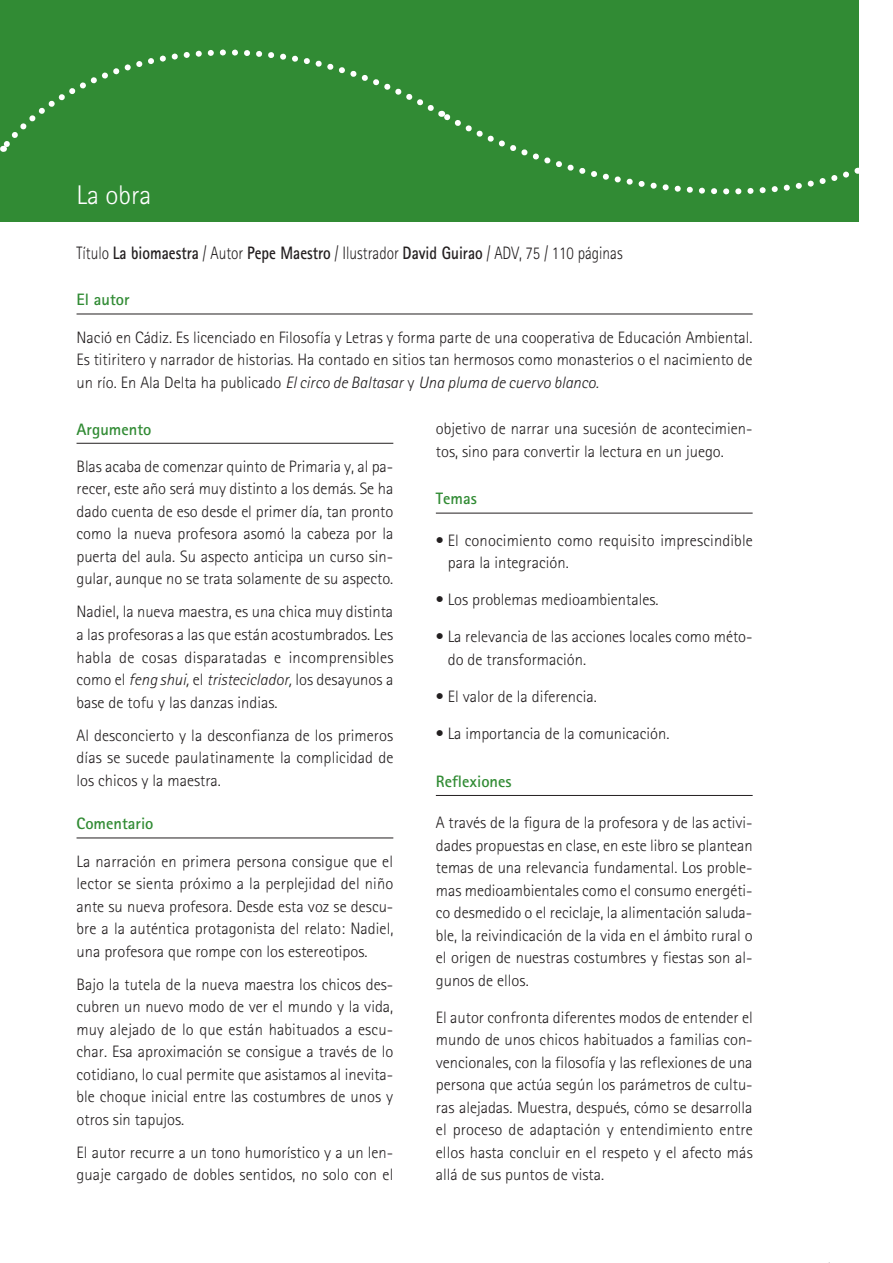
<style>
.page{position:relative;width:893px;height:1263px;background:#fff}
.page>*{position:absolute;margin:0;border:0;box-sizing:border-box;transform-origin:0 0}
.t1{font:300 27px "Rotis Sans Serif";color:#fff}
.t2{font:300 18px "Rotis Sans Serif";color:#231f20;scale:.85 1}
.t3{font:300 16.5px/22.5px "Rotis Sans Serif";color:#231f20;text-align:justify}
.t4{font:700 16.5px "Rotis Sans Serif";color:#318b34}
.s1{font-weight:700}
.s2{font-style:italic}
</style>
<div class="page">
<div style="left:0;top:0;width:859px;height:221px;background:#318b34"></div>
<svg style="left:439px;top:110px;width:410px;height:85px"></svg>
<svg style="left:0;top:49px;width:439px;height:103px"></svg>
<hr style="left:77px;top:314px;width:676px;height:1px;background:#231f20">
<hr style="left:77px;top:443px;width:316px;height:1px;background:#231f20">
<hr style="left:77px;top:838px;width:316px;height:1px;background:#231f20">
<hr style="left:436px;top:513px;width:317px;height:1px;background:#231f20">
<hr style="left:436px;top:795px;width:317px;height:1px;background:#231f20">
<h1 class="t1" style="left:77px;top:180px;width:76px">La obra</h1>
<p class="t2" style="left:77px;top:243px;width:644px">Título <span class="s1">La biomaestra</span> / Autor <span class="s1">Pepe Maestro</span> / Ilustrador <span class="s1">David Guirao</span> / ADV, 75 / 110 páginas</p>
<p class="t4" style="left:77px;top:289px;width:55px">El autor</p>
<p class="t3" style="left:77px;top:326px;width:678px">Nació en Cádiz. Es licenciado en Filosofía y Letras y forma parte de una cooperativa de Educación Ambiental.<br>Es titiritero y narrador de historias. Ha contado en sitios tan hermosos como monasterios o el nacimiento de un río. En Ala Delta ha publicado <span class="s2">El circo de Baltasar</span> y <span class="s2">Una pluma de cuervo blanco.</span></p>
<p class="t4" style="left:77px;top:419px;width:76px">Argumento</p>
<p class="t3" style="left:77px;top:455px;width:318px">Blas acaba de comenzar quinto de Primaria y, al pa&shy;recer, este año será muy distinto a los demás. Se ha dado cuenta de eso desde el primer día, tan pronto como la nueva profesora asomó la cabeza por la puerta del aula. Su aspecto anticipa un curso sin&shy;gular, aunque no se trata solamente de su aspecto.</p>
<p class="t3" style="left:77px;top:601px;width:319px">Nadiel, la nueva maestra, es una chica muy distinta a las profesoras a las que están acostumbrados. Les habla de cosas disparatadas e incomprensibles como el <span class="s2">feng shui,</span> el <span class="s2">tristeciclador,</span> los desayunos a base de tofu y las danzas indias.</p>
<p class="t3" style="left:77px;top:724px;width:319px">Al desconcierto y la desconfianza de los primeros días se sucede paulatinamente la complicidad de los chicos y la maestra.</p>
<p class="t4" style="left:77px;top:813px;width:78px">Comentario</p>
<p class="t3" style="left:77px;top:850px;width:318px">La narración en primera persona consigue que el lector se sienta próximo a la perplejidad del niño ante su nueva profesora. Desde esta voz se descu&shy;bre a la auténtica protagonista del relato: Nadiel, una profesora que rompe con los estereotipos.</p>
<p class="t3" style="left:77px;top:973px;width:318px">Bajo la tutela de la nueva maestra los chicos des&shy;cubren un nuevo modo de ver el mundo y la vida, muy alejado de lo que están habituados a escu&shy;char. Esa aproximación se consigue a través de lo cotidiano, lo cual permite que asistamos al inevita&shy;ble choque inicial entre las costumbres de unos y otros sin tapujos.</p>
<p class="t3" style="left:77px;top:1141px;width:318px">El autor recurre a un tono humorístico y a un len&shy;guaje cargado de dobles sentidos, no solo con el</p>
<p class="t3" style="left:436px;top:417px;width:318px">objetivo de narrar una sucesión de acontecimien&shy;tos, sino para convertir la lectura en un juego.</p>
<p class="t4" style="left:436px;top:488px;width:42px">Temas</p>
<p class="t3" style="left:448px;top:529px;width:307px;text-indent:-12px">• El conocimiento como requisito imprescindible para la integración.</p>
<p class="t3" style="left:436px;top:588px;width:224px">• Los problemas medioambientales.</p>
<p class="t3" style="left:448px;top:625px;width:306px;text-indent:-12px">• La relevancia de las acciones locales como méto&shy;do de transformación.</p>
<p class="t3" style="left:436px;top:685px;width:162px">• El valor de la diferencia.</p>
<p class="t3" style="left:436px;top:722px;width:235px">• La importancia de la comunicación.</p>
<p class="t4" style="left:436px;top:771px;width:77px">Reflexiones</p>
<p class="t3" style="left:436px;top:811px;width:318px">A través de la figura de la profesora y de las activi&shy;dades propuestas en clase, en este libro se plantean temas de una relevancia fundamental. Los proble&shy;mas medioambientales como el consumo energéti&shy;co desmedido o el reciclaje, la alimentación saluda&shy;ble, la reivindicación de la vida en el ámbito rural o el origen de nuestras costumbres y fiestas son al&shy;gunos de ellos.</p>
<p class="t3" style="left:436px;top:1006px;width:318px">El autor confronta diferentes modos de entender el mundo de unos chicos habituados a familias con&shy;vencionales, con la filosofía y las reflexiones de una persona que actúa según los parámetros de cultu&shy;ras alejadas. Muestra, después, cómo se desarrolla el proceso de adaptación y entendimiento entre ellos hasta concluir en el respeto y el afecto más allá de sus puntos de vista.</p>
</div>
